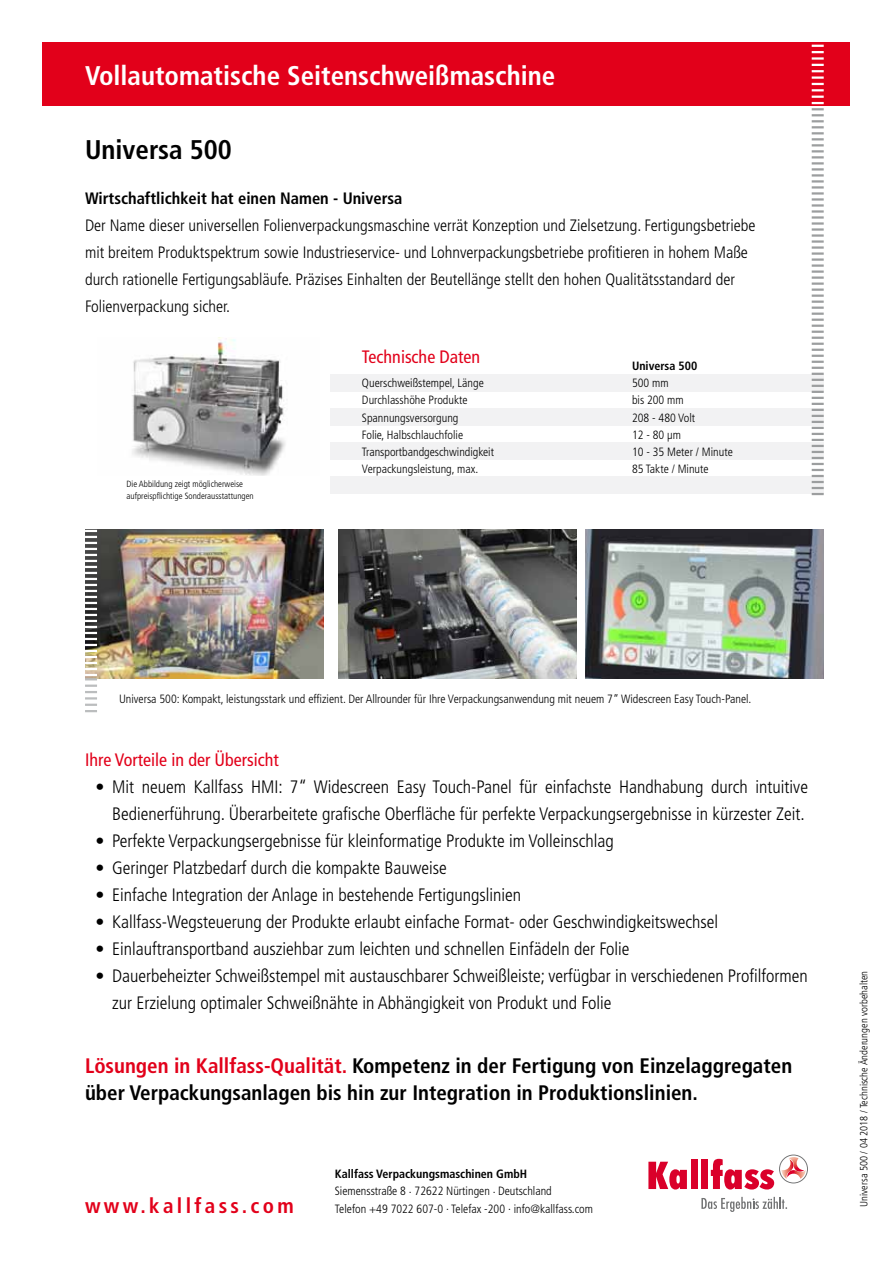
<style>
.page{position:relative;width:893px;height:1263px;background:#fff}
.page>*{position:absolute;margin:0;border:0;box-sizing:border-box;transform-origin:0 0}
.t1{font:700 condensed 27px "Frutiger LT Std";color:#fff}
.t2{font:700 condensed 27px "Frutiger LT Std";color:#000}
.t3{font:700 condensed 21px/27px "Frutiger LT Std";color:#000}
.t4{font:700 condensed 21px "Frutiger LT Std";letter-spacing:.16em;color:#e2001a}
.t5{font:300 condensed 18px/27px "Frutiger LT Std";color:#000;text-align:right}
.t6{font:condensed 18px "Frutiger LT Std";color:#e2001a}
.t7{font:300 condensed 16.5px/27px "Frutiger LT Std";color:#000}
.t8{font:700 condensed 16.5px "Frutiger LT Std";color:#000}
.t9{font:300 condensed 12px/17.1px "Frutiger LT Std";color:#000}
.t10{font:700 condensed 12px "Frutiger LT Std";color:#000}
.t11{font:300 condensed 10.5px "Frutiger LT Std";color:#000}
.t12{font:300 condensed 9px/12px "Frutiger LT Std";color:#000}
.s1{color:#e2001a}
</style>
<div class="page">
<img style="left:132px;top:337px;width:154px;height:139px">
<img style="left:85px;top:529px;width:238px;height:149px">
<div style="left:43px;top:43px;width:807px;height:63px;background:#e2001a"></div>
<img style="left:338px;top:529px;width:239px;height:149px">
<div style="left:330px;top:375px;width:494px;height:17px;background:#f2f2f3"></div>
<div style="left:330px;top:409px;width:494px;height:17px;background:#f2f2f3"></div>
<div style="left:330px;top:443px;width:494px;height:17px;background:#f2f2f3"></div>
<div style="left:330px;top:477px;width:494px;height:17px;background:#f2f2f3"></div>
<svg style="left:812px;top:45px;width:12px;height:450px"></svg>
<img style="left:586px;top:529px;width:238px;height:149px">
<svg style="left:85px;top:530px;width:12px;height:182px"></svg>
<svg style="left:648px;top:1162px;width:39px;height:27px"></svg>
<div style="left:691px;top:1159px;width:7px;height:30px;background:#da002a"></div>
<div style="left:701px;top:1159px;width:7px;height:30px;background:#da002a"></div>
<svg style="left:711px;top:1154px;width:97px;height:35px"></svg>
<svg style="left:701px;top:1197px;width:86px;height:15px"></svg>
<h1 class="t1" style="left:85px;top:59px;width:472px">Vollautomatische Seitenschweißmaschine</h1>
<h1 class="t2" style="left:85px;top:134px;width:148px">Universa 500</h1>
<p class="t8" style="left:85px;top:188px;width:319px">Wirtschaftlichkeit hat einen Namen - Universa</p>
<p class="t7" style="left:85px;top:212px;width:672px">Der Name dieser universellen Folienverpackungsmaschine verrät Konzeption und Zielsetzung. Fertigungsbetriebe mit breitem Produktspektrum sowie Industrieservice- und Lohnverpackungsbetriebe profitieren in hohem Maße durch rationelle Fertigungsabläufe. Präzises Einhalten der Beutellänge stellt den hohen Qualitätsstandard der Folienverpackung sicher.</p>
<p class="t6" style="left:362px;top:346px;width:120px">Technische Daten</p>
<p class="t10" style="left:632px;top:359px;width:67px">Universa 500</p>
<p class="t12" style="left:126px;top:478px;width:129px">Die Abbildung zeigt möglicherweise aufpreispflichtige Sonderausstattungen</p>
<p class="t9" style="left:362px;top:375px;width:123px">Querschweißstempel, Länge</p>
<p class="t9" style="left:632px;top:375px;width:38px">500 mm</p>
<p class="t9" style="left:362px;top:392px;width:107px">Durchlasshöhe Produkte</p>
<p class="t9" style="left:632px;top:392px;width:53px">bis 200 mm</p>
<p class="t9" style="left:362px;top:409px;width:98px">Spannungsversorgung</p>
<p class="t9" style="left:632px;top:409px;width:65px">208 - 480 Volt</p>
<p class="t9" style="left:362px;top:426px;width:103px">Folie, Halbschlauchfolie</p>
<p class="t9" style="left:632px;top:426px;width:51px">12 - 80 μm</p>
<p class="t9" style="left:362px;top:443px;width:134px">Transportbandgeschwindigkeit</p>
<p class="t9" style="left:632px;top:443px;width:102px">10 - 35 Meter / Minute</p>
<p class="t9" style="left:362px;top:460px;width:118px">Verpackungsleistung, max.</p>
<p class="t9" style="left:632px;top:460px;width:78px">85 Takte / Minute</p>
<p class="t9" style="left:119px;top:691px;width:634px">Universa 500: Kompakt, leistungsstark und effizient. Der Allrounder für Ihre Verpackungsanwendung mit neuem 7“ Widescreen Easy Touch-Panel.</p>
<p class="t6" style="left:85px;top:749px;width:195px">Ihre Vorteile in der Übersicht</p>
<p class="t5" style="left:96px;top:774px;width:714px">• Mit neuem Kallfass HMI: 7“ Widescreen Easy Touch-Panel für einfachste Handhabung durch intuitive<br>Bedienerführung. Überarbeitete grafische Oberfläche für perfekte Verpackungsergebnisse in kürzester Zeit.</p>
<p class="t5" style="left:96px;top:828px;width:520px">• Perfekte Verpackungsergebnisse für kleinformatige Produkte im Volleinschlag</p>
<p class="t5" style="left:96px;top:855px;width:353px">• Geringer Platzbedarf durch die kompakte Bauweise</p>
<p class="t5" style="left:96px;top:882px;width:427px">• Einfache Integration der Anlage in bestehende Fertigungslinien</p>
<p class="t5" style="left:96px;top:909px;width:624px">• Kallfass-Wegsteuerung der Produkte erlaubt einfache Format- oder Geschwindigkeitswechsel</p>
<p class="t5" style="left:96px;top:936px;width:535px">• Einlauftransportband ausziehbar zum leichten und schnellen Einfädeln der Folie</p>
<p class="t5" style="left:112px;top:963px;width:697px;text-align:left;text-indent:-17px">• Dauerbeheizter Schweißstempel mit austauschbarer Schweißleiste; verfügbar in verschiedenen Profilformen zur Erzielung optimaler Schweißnähte in Abhängigkeit von Produkt und Folie</p>
<p class="t3" style="left:85px;top:1052px;width:709px"><span class="s1">Lösungen in Kallfass-Qualität.</span> Kompetenz in der Fertigung von Einzelaggregaten über Verpackungsanlagen bis hin zur Integration in Produktionslinien.</p>
<p class="t4" style="left:85px;top:1193px;width:210px">www.kallfass.com</p>
<p class="t10" style="left:335px;top:1167px;width:194px">Kallfass Verpackungsmaschinen GmbH</p>
<p class="t9" style="left:335px;top:1183px;width:260px">Siemensstraße 8 . 72622 Nürtingen . Deutschland<br>Telefon +49 7022 607-0 . Telefax -200 . info@kallfass.com</p>
<p class="t11" style="left:858px;top:1207px;width:237px;rotate:-90deg">Universa 500 / 04 2018 / Technische Änderungen vorbehalten</p>
</div>
